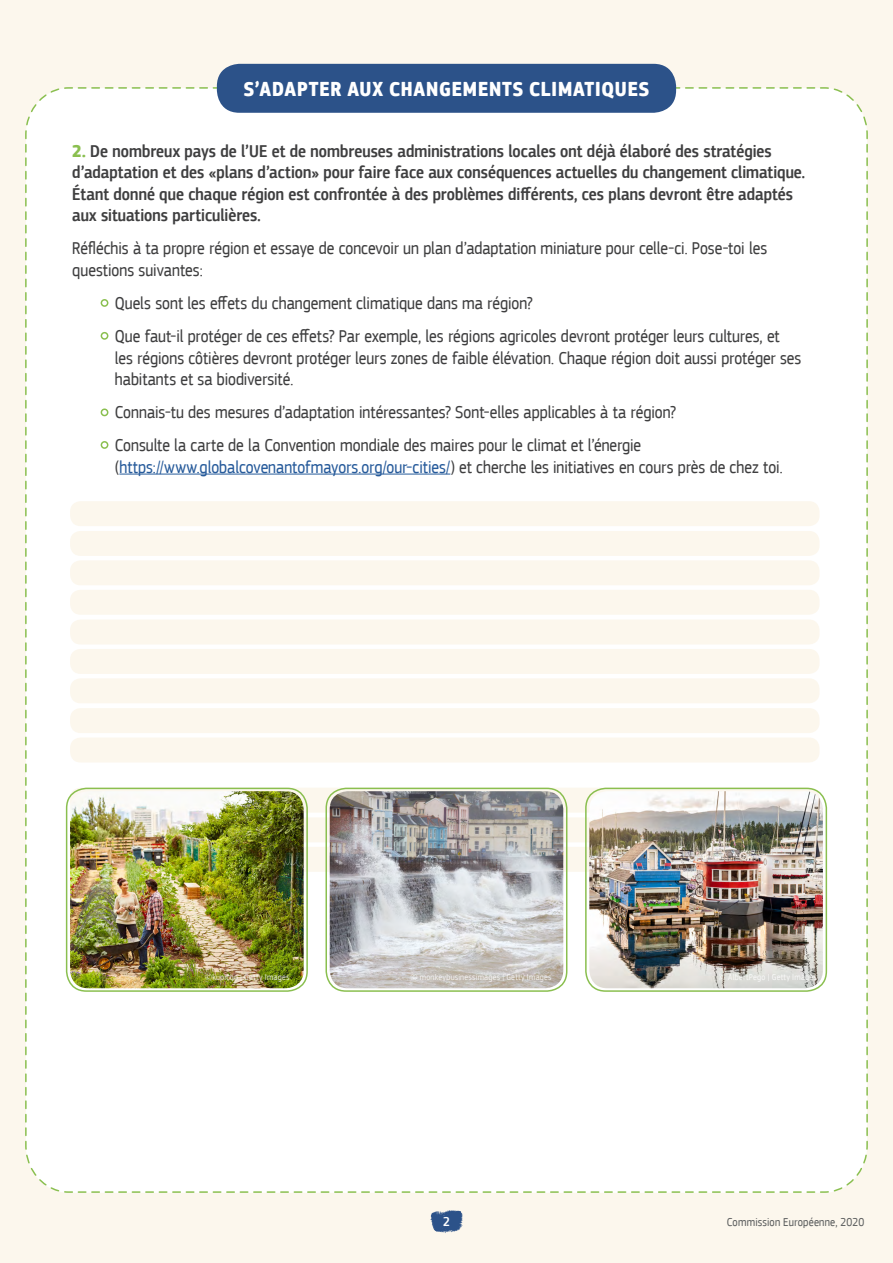
<style>
.page{position:relative;width:893px;height:1263px;background:#fcf7ed}
.page>*{position:absolute;margin:0;border:0;box-sizing:border-box;transform-origin:0 0}
.t1{font:700 21px "EC Square Sans Cond Pro";letter-spacing:.04em;color:#fff}
.t2{font:18px/21.6px "EC Square Sans Cond Pro";color:#3f3f40}
.t3{font:500 18px/21.6px "EC Square Sans Cond Pro";letter-spacing:.005em;color:#3f3f40}
.t4{font:18px "EC Square Sans Cond Pro";color:#275b9b}
.t5{font:500 13.5px "EC Square Sans Cond Pro";color:#fff}
.t6{font:12px "EC Square Sans Cond Pro";letter-spacing:.015em;color:#5d5f5f}
.t7{font:9px "EC Square Sans Cond Pro";letter-spacing:.025em;color:#fff}
.s1{font-weight:700;color:#8abf4f}
.s2{color:#3f3f40}
</style>
<div class="page">
<div style="left:25px;top:86px;width:843px;height:1107px;background:#fff"></div>
<hr style="left:119px;top:474px;width:331px;height:1px;background:#275b9b">
<div style="left:70px;top:788px;width:749px;height:25px;background:#fcf7ed;border-radius:10px"></div>
<div style="left:70px;top:590px;width:749px;height:25px;background:#fcf7ed;border-radius:10px"></div>
<div style="left:70px;top:501px;width:749px;height:25px;background:#fcf7ed;border-radius:10px"></div>
<div style="left:70px;top:678px;width:749px;height:25px;background:#fcf7ed;border-radius:10px"></div>
<div style="left:70px;top:847px;width:749px;height:25px;background:#fcf7ed;border-radius:10px"></div>
<div style="left:70px;top:649px;width:749px;height:25px;background:#fcf7ed;border-radius:10px"></div>
<div style="left:70px;top:560px;width:749px;height:25px;background:#fcf7ed;border-radius:10px"></div>
<div style="left:70px;top:737px;width:749px;height:25px;background:#fcf7ed;border-radius:10px"></div>
<div style="left:70px;top:817px;width:749px;height:25px;background:#fcf7ed;border-radius:10px"></div>
<div style="left:70px;top:619px;width:749px;height:25px;background:#fcf7ed;border-radius:10px"></div>
<div style="left:70px;top:531px;width:749px;height:25px;background:#fcf7ed;border-radius:10px"></div>
<div style="left:70px;top:708px;width:749px;height:25px;background:#fcf7ed;border-radius:10px"></div>
<div style="left:101px;top:300px;width:7px;height:6px;background:#fff;border-radius:50%"></div>
<div style="left:101px;top:299px;width:7px;height:8px;border:2px solid #8abf4f;border-radius:50%"></div>
<div style="left:101px;top:442px;width:7px;height:6px;background:#fff;border-radius:50%"></div>
<div style="left:101px;top:441px;width:7px;height:8px;border:2px solid #8abf4f;border-radius:50%"></div>
<div style="left:101px;top:333px;width:7px;height:6px;background:#fff;border-radius:50%"></div>
<div style="left:101px;top:332px;width:7px;height:8px;border:2px solid #8abf4f;border-radius:50%"></div>
<div style="left:101px;top:409px;width:7px;height:6px;background:#fff;border-radius:50%"></div>
<div style="left:101px;top:408px;width:7px;height:8px;border:2px solid #8abf4f;border-radius:50%"></div>
<img style="left:70px;top:791px;width:234px;height:197px">
<img style="left:330px;top:791px;width:233px;height:197px">
<img style="left:589px;top:791px;width:234px;height:197px">
<svg style="left:430px;top:1210px;width:33px;height:23px"></svg>
<div style="left:585px;top:788px;width:242px;height:204px;border:2px solid #8abf4f;border-radius:20px"></div>
<div style="left:325px;top:788px;width:242px;height:204px;border:2px solid #8abf4f;border-radius:20px"></div>
<div style="left:66px;top:788px;width:242px;height:204px;border:2px solid #8abf4f;border-radius:20px"></div>
<div style="left:217px;top:64px;width:459px;height:49px;background:#2c5289;border-radius:22px"></div>
<p class="t1" style="left:244px;top:76px;width:407px">S’ADAPTER AUX CHANGEMENTS CLIMATIQUES</p>
<p class="t3" style="left:72px;top:140px;width:734px"><span class="s1">2.</span> De nombreux pays de l’UE et de nombreuses administrations locales ont déjà élaboré des stratégies d’adaptation et des «plans d’action» pour faire face aux conséquences actuelles du changement climatique.<br>Étant donné que chaque région est confrontée à des problèmes différents, ces plans devront être adaptés aux situations particulières.</p>
<p class="t2" style="left:72px;top:238px;width:696px">Réfléchis à ta propre région et essaye de concevoir un plan d’adaptation miniature pour celle-ci. Pose-toi les questions suivantes:</p>
<p class="t2" style="left:115px;top:287px;width:666px;line-height:33px">Quels sont les effets du changement climatique dans ma région?<br>Que faut-il protéger de ces effets? Par exemple, les régions agricoles devront protéger leurs cultures, et</p>
<p class="t2" style="left:115px;top:347px;width:688px">les régions côtières devront protéger leurs zones de faible élévation. Chaque région doit aussi protéger ses habitants et sa biodiversité.</p>
<p class="t2" style="left:115px;top:396px;width:563px;line-height:33px">Connais-tu des mesures d’adaptation intéressantes? Sont-elles applicables à ta région?<br>Consulte la carte de la Convention mondiale des maires pour le climat et l’énergie</p>
<p class="t4" style="left:115px;top:457px;width:669px"><span class="s2">(</span>https://www.globalcovenantofmayors.org/our-cities/<span class="s2">) et cherche les initiatives en cours près de chez toi.</span></p>
<p class="t7" style="left:205px;top:972px;width:86px">©kupicoo | Getty Images</p>
<p class="t7" style="left:411px;top:972px;width:143px">© monkeybusinessimages | Getty Images</p>
<p class="t7" style="left:719px;top:972px;width:100px">© AlbertPego | Getty Images</p>
<p class="t5" style="left:443px;top:1213px;width:8px">2</p>
<p class="t6" style="left:727px;top:1215px;width:139px">Commission Européenne, 2020</p>
</div>
